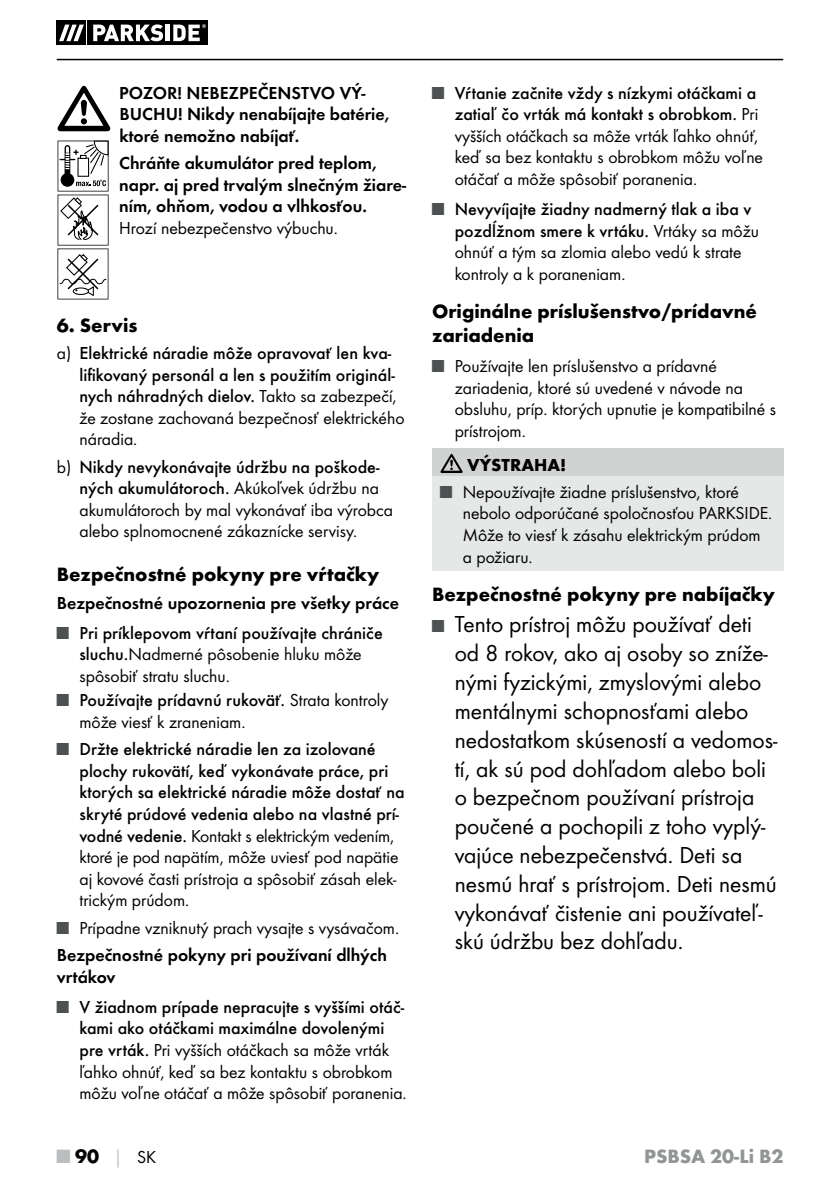
<style>
.page{position:relative;width:840px;height:1191px;background:#fff}
.page>*{position:absolute;margin:0;border:0;box-sizing:border-box;transform-origin:0 0}
.t1{font:24px/28.8px "Futura Boo";color:#000001}
.t2{font:700 20px/24px "Futura";color:#000001}
.t3{font:700 20px "Futura";color:#919596}
.t4{font:18px/21.6px "Futura Boo";color:#000001}
.t5{font:500 18px/21.6px "Futura";color:#000001}
.t6{font:18px/21.6px "Futura Dem";color:#000001}
.t7{font:700 18px "Futura";color:#000001}
.s1{font-family:"Futura Boo";font-weight:400}
.s2{font-family:"Futura Boo";font-weight:400;color:#4e5152}
.s3{font-family:"Futura";font-weight:500}
.s4{color:#4e5152}
.s5{font-size:18px;color:#4e5152}
.s6{color:#babebf}
.s7{font-size:18px;color:#babebf}
.s8{font-family:"Futura Boo";font-weight:400;font-size:18px}
</style>
<div class="page">
<hr style="left:57px;top:59px;width:725px;height:1px;background:#000001">
<svg style="left:56px;top:20px;width:32px;height:25px"></svg>
<div style="left:57px;top:20px;width:29px;height:25px;background:#000001"></div>
<div style="left:88px;top:20px;width:120px;height:25px;background:#000001"></div>
<svg style="left:59px;top:25px;width:25px;height:16px"></svg>
<svg style="left:93px;top:24px;width:70px;height:17px"></svg>
<hr style="left:166px;top:25px;width:4px;height:16px;background:#fff">
<svg style="left:173px;top:24px;width:33px;height:17px"></svg>
<div style="left:432px;top:448px;width:350px;height:28px;background:#d1d3d2"></div>
<div style="left:432px;top:476px;width:350px;height:94px;background:#e6e8e7"></div>
<svg style="left:440px;top:454px;width:22px;height:19px"></svg>
<svg style="left:58px;top:86px;width:52px;height:45px"></svg>
<svg style="left:57px;top:141px;width:51px;height:158px"></svg>
<p class="t6" style="left:119px;top:83px;width:271px">POZOR! NEBEZPEČENSTVO VÝ-<br>BUCHU! Nikdy nenabíjajte batérie, ktoré nemožno nabíjať.</p>
<p class="t6" style="left:119px;top:153px;width:288px">Chráňte akumulátor pred teplom, napr. aj pred trvalým slnečným žiare&shy;ním, ohňom, vodou a vlhkosťou.</p>
<p class="t4" style="left:119px;top:218px;width:220px">Hrozí nebezpečenstvo výbuchu.</p>
<p class="t2" style="left:57px;top:315px;width:82px">6. Servis</p>
<p class="t5" style="left:79px;top:343px;width:318px;text-indent:-23px"><span class="s1">a)</span> Elektrické náradie môže opravovať len kva&shy;lifikovaný personál a len s použitím originál&shy;nych náhradných dielov. <span class="s1">Takto sa zabezpečí,</span></p>
<p class="t4" style="left:79px;top:408px;width:326px">že zostane zachovaná bezpečnosť elektrického náradia.</p>
<p class="t5" style="left:57px;top:457px;width:324px;text-align:right"><span class="s1">b)</span> Nikdy nevykonávajte údržbu na poškode&shy;ných akumulátoroch. <span class="s1">Akúkoľvek údržbu na</span></p>
<p class="t4" style="left:79px;top:500px;width:315px">akumulátoroch by mal vykonávať iba výrobca alebo splnomocnené zákaznícke servisy.</p>
<p class="t2" style="left:57px;top:564px;width:324px">Bezpečnostné pokyny pre vŕtačky</p>
<p class="t6" style="left:57px;top:593px;width:343px">Bezpečnostné upozornenia pre všetky práce</p>
<p class="t5" style="left:57px;top:623px;width:327px"><span class="s2">■</span> Pri príklepovom vŕtaní používajte chrániče</p>
<p class="t4" style="left:79px;top:644px;width:283px"><span class="s3">sluchu.</span>Nadmerné pôsobenie hluku môže spôsobiť stratu sluchu.</p>
<p class="t5" style="left:57px;top:690px;width:333px"><span class="s2">■</span> Používajte prídavnú rukoväť. <span class="s1">Strata kontroly</span></p>
<p class="t4" style="left:79px;top:712px;width:167px">môže viesť k zraneniam.</p>
<p class="t5" style="left:79px;top:739px;width:326px;text-indent:-23px"><span class="s2">■</span> Držte elektrické náradie len za izolované plochy rukovätí, keď vykonávate práce, pri ktorých sa elektrické náradie môže dostať na skryté prúdové vedenia alebo na vlastné prí-</p>
<p class="t4" style="left:79px;top:826px;width:320px"><span class="s3">vodné vedenie.</span> Kontakt s elektrickým vedením, ktoré je pod napätím, môže uviesť pod napätie aj kovové časti prístroja a spôsobiť zásah elek&shy;trickým prúdom.</p>
<p class="t4" style="left:57px;top:918px;width:343px"><span class="s4">■</span> Prípadne vzniknutý prach vysajte s vysávačom.</p>
<p class="t6" style="left:57px;top:945px;width:331px">Bezpečnostné pokyny pri používaní dlhých vrtákov</p>
<p class="t5" style="left:57px;top:997px;width:349px;text-align:center"><span class="s2">■</span> V žiadnom prípade nepracujte s vyššími otáč&shy;kami ako otáčkami maximálne dovolenými</p>
<p class="t4" style="left:79px;top:1040px;width:328px"><span class="s3">pre vrták.</span> Pri vyšších otáčkach sa môže vrták ľahko ohnúť, keď sa bez kontaktu s obrobkom môžu voľne otáčať a môže spôsobiť poranenia.</p>
<p class="t5" style="left:432px;top:83px;width:328px;text-align:right"><span class="s2">■</span> Vŕtanie začnite vždy s nízkymi otáčkami a zatiaľ čo vrták má kontakt s obrobkom. <span class="s1">Pri</span></p>
<p class="t4" style="left:454px;top:126px;width:310px">vyšších otáčkach sa môže vrták ľahko ohnúť, keď sa bez kontaktu s obrobkom môžu voľne otáčať a môže spôsobiť poranenia.</p>
<p class="t5" style="left:454px;top:199px;width:306px;text-indent:-23px"><span class="s2">■</span> Nevyvíjajte žiadny nadmerný tlak a iba v pozdĺžnom smere k vrtáku. <span class="s1">Vrtáky sa môžu</span></p>
<p class="t4" style="left:454px;top:242px;width:288px">ohnúť a tým sa zlomia alebo vedú k strate kontroly a k poraneniam.</p>
<p class="t2" style="left:432px;top:301px;width:326px">Originálne príslušenstvo/prídavné zariadenia</p>
<p class="t4" style="left:454px;top:356px;width:323px;text-indent:-23px"><span class="s4">■</span> Používajte len príslušenstvo a prídavné zariadenia, ktoré sú uvedené v návode na obsluhu, príp. ktorých upnutie je kompatibilné s prístrojom.</p>
<p class="t7" style="left:467px;top:457px;width:101px">VÝSTRAHA!</p>
<p class="t4" style="left:462px;top:482px;width:311px;text-indent:-23px"><span class="s4">■</span> Nepoužívajte žiadne príslušenstvo, ktoré nebolo odporúčané spoločnosťou PARKSIDE.<br>Môže to viesť k zásahu elektrickým prúdom a požiaru.</p>
<p class="t2" style="left:432px;top:584px;width:344px">Bezpečnostné pokyny pre nabíjačky</p>
<p class="t1" style="left:454px;top:611px;width:324px;text-indent:-23px"><span class="s5">■</span> Tento prístroj môžu používať deti od 8 rokov, ako aj osoby so zníže&shy;nými fyzickými, zmyslovými alebo mentálnymi schopnosťami alebo nedostatkom skúseností a vedomos&shy;tí, ak sú pod dohľadom alebo boli o bezpečnom používaní prístroja poučené a pochopili z toho vyplý&shy;vajúce nebezpečenstvá. Deti sa nesmú hrať s prístrojom. Deti nesmú vykonávať čistenie ani používateľ&shy;skú údržbu bez dohľadu.</p>
<p class="t2" style="left:57px;top:1145px;width:101px"><span class="s6">■</span> 90 <span class="s7">│</span> <span class="s8">SK</span></p>
<p class="t3" style="left:643px;top:1148px;width:141px">PSBSA 20-Li B2</p>
</div>
